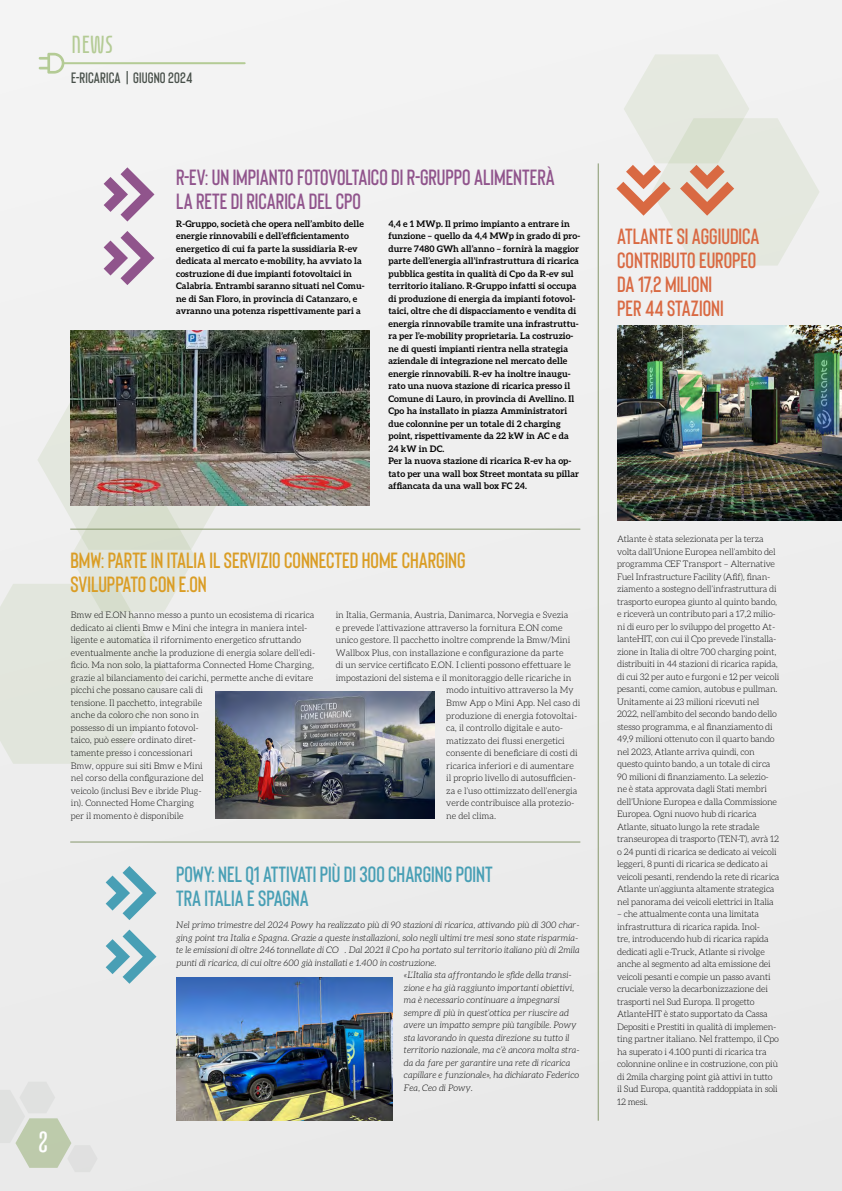
<style>
.page{position:relative;width:842px;height:1191px;background:#ededed}
.page>*{position:absolute;margin:0;border:0;box-sizing:border-box;transform-origin:0 0}
.t1{font:28.2px "Eunomia";color:#fff}
.t2{font:24px "Eunomia";color:#b4cb95}
.t3{font:600 22px/24px "Bison";color:#90548c}
.t4{font:600 22px/24px "Bison";color:#da9d25}
.t5{font:600 22px/24px "Bison";color:#d96942}
.t6{font:600 22px/24px "Bison";color:#489fb5}
.t7{font:600 15px "Bison";letter-spacing:.01em;color:#48504a}
.t8{font:300 9px/12.5px "Aleo";letter-spacing:-.02em;color:#000}
.t9{font:700 9px/12.5px "Aleo";letter-spacing:.01em;color:#000}
.t10{font:italic 300 9px "Aleo";letter-spacing:.01em;color:#000}
</style>
<div class="page">
<svg style="left:39px;top:53px;width:25px;height:21px"></svg>
<hr style="left:64px;top:62px;width:181px;height:2px;background:#b4cb95">
<svg style="left:127px;top:71px;width:1px;height:13px"></svg>
<svg style="left:0;top:1082px;width:97px;height:90px"></svg>
<svg style="left:0;top:404px;width:242px;height:360px"></svg>
<hr style="left:598px;top:163px;width:1px;height:957px;background:#86976c">
<svg style="left:104px;top:167px;width:50px;height:54px"></svg>
<svg style="left:104px;top:231px;width:50px;height:54px"></svg>
<hr style="left:70px;top:529px;width:510px;height:1px;background:#86976c">
<hr style="left:70px;top:841px;width:510px;height:1px;background:#86976c">
<img style="left:70px;top:330px;width:300px;height:175px">
<img style="left:176px;top:977px;width:217px;height:143px">
<img style="left:617px;top:326px;width:225px;height:194px">
<img style="left:215px;top:692px;width:220px;height:127px">
<svg style="left:106px;top:866px;width:50px;height:54px"></svg>
<svg style="left:106px;top:929px;width:50px;height:54px"></svg>
<svg style="left:616px;top:55px;width:203px;height:210px"></svg>
<h2 class="t2" style="left:71px;top:35px;width:43px">NEWS</h2>
<h3 class="t7" style="left:71px;top:69px;width:123px">E-RICARICA GIUGNO 2024</h3>
<h3 class="t3" style="left:176px;top:164px;width:380px">R-EV: UN IMPIANTO FOTOVOLTAICO DI R-GRUPPO ALIMENTERÀ<br>LA RETE DI RICARICA DEL CPO</h3>
<p class="t9" style="left:176px;top:217px;width:190px">R-Gruppo, società che opera nell’ambito delle energie rinnovabili e dell’efficientamento energetico di cui fa parte la sussidiaria R-ev dedicata al mercato e-mobility, ha avviato la costruzione di due impianti fotovoltaici in Calabria. Entrambi saranno situati nel Comu&shy;ne di San Floro, in provincia di Catanzaro, e avranno una potenza rispettivamente pari a</p>
<p class="t9" style="left:388px;top:217px;width:193px">4,4 e 1 MWp. Il primo impianto a entrare in funzione – quello da 4,4 MWp in grado di pro&shy;durre 7480 GWh all’anno – fornirà la maggior parte dell’energia all’infrastruttura di ricarica pubblica gestita in qualità di Cpo da R-ev sul territorio italiano. R-Gruppo infatti si occupa di produzione di energia da impianti fotovol&shy;taici, oltre che di dispacciamento e vendita di energia rinnovabile tramite una infrastruttu&shy;ra per l’e-mobility proprietaria. La costruzio&shy;ne di questi impianti rientra nella strategia aziendale di integrazione nel mercato delle energie rinnovabili. R-ev ha inoltre inaugu&shy;rato una nuova stazione di ricarica presso il Comune di Lauro, in provincia di Avellino. Il Cpo ha installato in piazza Amministratori due colonnine per un totale di 2 charging point, rispettivamente da 22 kW in AC e da 24 kW in DC.<br>Per la nuova stazione di ricarica R-ev ha op&shy;tato per una wall box Street montata su pillar affiancata da una wall box FC 24.</p>
<h1 class="t1" style="left:38px;top:1131px;width:13px">8</h1>
<h3 class="t4" style="left:70px;top:547px;width:397px">BMW: PARTE IN ITALIA IL SERVIZIO CONNECTED HOME CHARGING<br>SVILUPPATO CON E.ON</h3>
<p class="t8" style="left:71px;top:609px;width:246px">Bmw ed E.ON hanno messo a punto un ecosistema di ricarica dedicato ai clienti Bmw e Mini che integra in maniera intel&shy;ligente e automatica il rifornimento energetico sfruttando eventualmente anche la produzione di energia solare dell’edi&shy;ficio. Ma non solo, la piattaforma Connected Home Charging, grazie al bilanciamento dei carichi, permette anche di evitare picchi che possano causare cali di<br>tensione. Il pacchetto, integrabile<br>anche da coloro che non sono in<br>possesso di un impianto fotovol-<br>taico, può essere ordinato diret-<br>tamente presso i concessionari<br>Bmw, oppure sui siti Bmw e Mini<br>nel corso della configurazione del<br>veicolo (inclusi Bev e ibride Plug-<br>in). Connected Home Charging<br>per il momento è disponibile</p>
<p class="t8" style="left:336px;top:609px;width:234px">in Italia, Germania, Austria, Danimarca, Norvegia e Svezia</p>
<p class="t8" style="left:336px;top:621px;width:228px">e prevede l’attivazione attraverso la fornitura E.ON come</p>
<p class="t8" style="left:336px;top:634px;width:236px">unico gestore. Il pacchetto inoltre comprende la Bmw/Mini</p>
<p class="t8" style="left:336px;top:646px;width:229px">Wallbox Plus, con installazione e configurazione da parte</p>
<p class="t8" style="left:336px;top:659px;width:237px">di un service certificato E.ON. I clienti possono effettuare le</p>
<p class="t8" style="left:336px;top:671px;width:237px">impostazioni del sistema e il monitoraggio delle ricariche in</p>
<p class="t8" style="left:446px;top:684px;width:129px">modo intuitivo attraverso la My</p>
<p class="t8" style="left:446px;top:696px;width:135px">Bmw App o Mini App. Nel caso di</p>
<p class="t8" style="left:446px;top:709px;width:133px">produzione di energia fotovoltai-</p>
<p class="t8" style="left:446px;top:721px;width:118px">ca, il controllo digitale e auto-</p>
<p class="t8" style="left:446px;top:734px;width:120px">matizzato dei flussi energetici</p>
<p class="t8" style="left:446px;top:746px;width:133px">consente di beneficiare di costi di</p>
<p class="t8" style="left:446px;top:759px;width:129px">ricarica inferiori e di aumentare</p>
<p class="t8" style="left:446px;top:771px;width:131px">il proprio livello di autosufficien-</p>
<p class="t8" style="left:446px;top:784px;width:133px">za e l’uso ottimizzato dell’energia</p>
<p class="t8" style="left:446px;top:796px;width:130px">verde contribuisce alla protezio-</p>
<p class="t8" style="left:446px;top:809px;width:51px">ne del clima.</p>
<h3 class="t6" style="left:176px;top:861px;width:318px">POWY: NEL Q1 ATTIVATI PIÙ DI 300 CHARGING POINT<br>TRA ITALIA E SPAGNA</h3>
<p class="t10" style="left:176px;top:920px;width:405px">Nel primo trimestre del 2024 Powy ha realizzato più di 90 stazioni di ricarica, attivando più di 300 char-</p>
<p class="t10" style="left:176px;top:932px;width:404px">ging point tra Italia e Spagna. Grazie a queste installazioni, solo negli ultimi tre mesi sono state risparmia-</p>
<p class="t10" style="left:176px;top:945px;width:405px">te le emissioni di oltre 246 tonnellate di CO₂. Dal 2021 il Cpo ha portato sul territorio italiano più di 2mila</p>
<p class="t10" style="left:176px;top:957px;width:262px">punti di ricarica, di cui oltre 600 già installati e 1.400 in costruzione.</p>
<p class="t10" style="left:404px;top:970px;width:169px">«L’Italia sta affrontando le sfide della transi-</p>
<p class="t10" style="left:404px;top:982px;width:172px">zione e ha già raggiunto importanti obiettivi,</p>
<p class="t10" style="left:404px;top:995px;width:157px">ma è necessario continuare a impegnarsi</p>
<p class="t10" style="left:404px;top:1007px;width:166px">sempre di più in quest’ottica per riuscire ad</p>
<p class="t10" style="left:404px;top:1020px;width:174px">avere un impatto sempre più tangibile. Powy</p>
<p class="t10" style="left:404px;top:1032px;width:167px">sta lavorando in questa direzione su tutto il</p>
<p class="t10" style="left:404px;top:1045px;width:177px">territorio nazionale, ma c’è ancora molta stra-</p>
<p class="t10" style="left:404px;top:1057px;width:168px">da da fare per garantire una rete di ricarica</p>
<p class="t10" style="left:404px;top:1070px;width:177px">capillare e funzionale», ha dichiarato Federico</p>
<p class="t10" style="left:404px;top:1082px;width:70px">Fea, Ceo di Powy.</p>
<h3 class="t5" style="left:617px;top:223px;width:144px">ATLANTE SI AGGIUDICA<br>CONTRIBUTO EUROPEO<br>DA 17,2 MILIONI<br>PER 44 STAZIONI</h3>
<p class="t8" style="left:617px;top:532px;width:164px">Atlante è stata selezionata per la terza volta dall’Unione Europea nell’ambito del programma CEF Transport – Alternative Fuel Infrastructure Facility (Afif), finan&shy;ziamento a sostegno dell’infrastruttura di trasporto europea giunto al quinto bando, e riceverà un contributo pari a 17,2 milio&shy;ni di euro per lo sviluppo del progetto At&shy;lanteHIT, con cui il Cpo prevede l’installa&shy;zione in Italia di oltre 700 charging point, distribuiti in 44 stazioni di ricarica rapida, di cui 32 per auto e furgoni e 12 per veicoli pesanti, come camion, autobus e pullman.<br>Unitamente ai 23 milioni ricevuti nel 2022, nell’ambito del secondo bando dello stesso programma, e al finanziamento di 49,9 milioni ottenuto con il quarto bando nel 2023, Atlante arriva quindi, con questo quinto bando, a un totale di circa 90 milioni di finanziamento. La selezio&shy;ne è stata approvata dagli Stati membri dell’Unione Europea e dalla Commissione Europea. Ogni nuovo hub di ricarica Atlante, situato lungo la rete stradale transeuropea di trasporto (TEN-T), avrà 12 o 24 punti di ricarica se dedicato ai veicoli leggeri, 8 punti di ricarica se dedicato ai veicoli pesanti, rendendo la rete di ricarica Atlante un’aggiunta altamente strategica nel panorama dei veicoli elettrici in Italia</p>
<p class="t8" style="left:617px;top:907px;width:163px">– che attualmente conta una limitata infrastruttura di ricarica rapida. Inol-<br>tre, introducendo hub di ricarica rapida dedicati agli e-Truck, Atlante si rivolge anche al segmento ad alta emissione dei veicoli pesanti e compie un passo avanti cruciale verso la decarbonizzazione dei trasporti nel Sud Europa. Il progetto AtlanteHIT è stato supportato da Cassa Depositi e Prestiti in qualità di implemen&shy;ting partner italiano. Nel frattempo, il Cpo ha superato i 4.100 punti di ricarica tra colonnine online e in costruzione, con più di 2mila charging point già attivi in tutto il Sud Europa, quantità raddoppiata in soli 12 mesi.</p>
</div>
